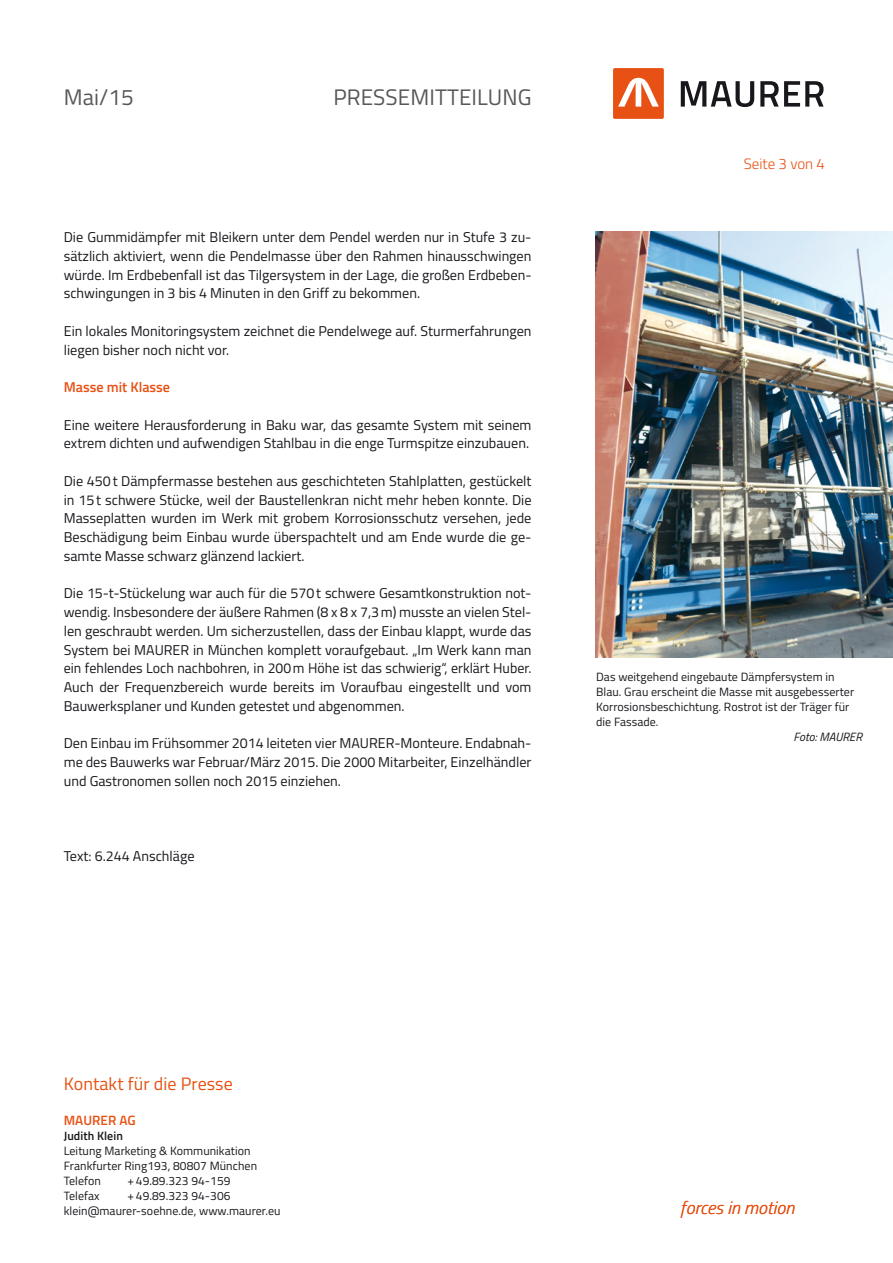
<style>
.page{position:relative;width:893px;height:1263px;background:#fff}
.page>*{position:absolute;margin:0;border:0;box-sizing:border-box;transform-origin:0 0}
.t1{font:22.5px "Titillium";letter-spacing:.005em;color:#58585a}
.t2{font:18px "Titillium";letter-spacing:.005em;color:#e75113}
.t3{font:italic 300 18px "Titillium";letter-spacing:.005em;color:#e75113}
.t4{font:300 15px "Titillium";color:#e75113}
.t5{font:14.25px/18.8px "Titillium";color:#1a171c;text-align:justify}
.t6{font:600 14.25px "Titillium";color:#e75113}
.t7{font:600 13.5px "Titillium";letter-spacing:.005em;color:#e75113}
.t8{font:12px/15px "Titillium";letter-spacing:.005em;color:#1a171c}
.t9{font:600 12px "Titillium";letter-spacing:.005em;color:#1a171c}
.t10{font:italic 12px "Titillium";color:#1a171c}
</style>
<div class="page">
<div style="left:613px;top:68px;width:51px;height:51px;background:#e75113;border-radius:2px"></div>
<svg style="left:681px;top:81px;width:73px;height:26px"></svg>
<svg style="left:760px;top:81px;width:64px;height:26px"></svg>
<svg style="left:618px;top:78px;width:41px;height:29px"></svg>
<img style="left:595px;top:231px;width:298px;height:426px">
<h1 class="t1" style="left:64px;top:81px;width:72px">Mai/15</h1>
<h1 class="t1" style="left:333px;top:81px;width:200px">PRESSEMITTEILUNG</h1>
<p class="t5" style="left:64px;top:227px;width:469px">Die Gummidämpfer mit Bleikern unter dem Pendel werden nur in Stufe 3 zu&shy;sätzlich aktiviert, wenn die Pendelmasse über den Rahmen hinausschwingen würde. Im Erdbebenfall ist das Tilgersystem in der Lage, die großen Erdbeben&shy;schwingungen in 3 bis 4 Minuten in den Griff zu bekommen.</p>
<p class="t5" style="left:64px;top:321px;width:469px">Ein lokales Monitoringsystem zeichnet die Pendelwege auf. Sturmerfahrungen liegen bisher noch nicht vor.</p>
<p class="t6" style="left:64px;top:376px;width:108px">Masse mit Klasse</p>
<p class="t5" style="left:64px;top:415px;width:469px">Eine weitere Herausforderung in Baku war, das gesamte System mit seinem extrem dichten und aufwendigen Stahlbau in die enge Turmspitze einzubauen.</p>
<p class="t5" style="left:64px;top:471px;width:469px">Die 450t Dämpfermasse bestehen aus geschichteten Stahlplatten, gestückelt in 15t schwere Stücke, weil der Baustellenkran nicht mehr heben konnte. Die Masseplatten wurden im Werk mit grobem Korrosionsschutz versehen, jede Beschädigung beim Einbau wurde überspachtelt und am Ende wurde die ge&shy;samte Masse schwarz glänzend lackiert.</p>
<p class="t5" style="left:64px;top:583px;width:469px">Die 15-t-Stückelung war auch für die 570t schwere Gesamtkonstruktion not&shy;wendig. Insbesondere der äußere Rahmen (8 x 8 x 7,3m) musste an vielen Stel&shy;len geschraubt werden. Um sicherzustellen, dass der Einbau klappt, wurde das System bei MAURER in München komplett voraufgebaut. „Im Werk kann man ein fehlendes Loch nachbohren, in 200m Höhe ist das schwierig“, erklärt Huber.<br>Auch der Frequenzbereich wurde bereits im Voraufbau eingestellt und vom Bauwerksplaner und Kunden getestet und abgenommen.</p>
<p class="t5" style="left:64px;top:733px;width:469px">Den Einbau im Frühsommer 2014 leiteten vier MAURER-Monteure. Endabnah&shy;me des Bauwerks war Februar/März 2015. Die 2000 Mitarbeiter, Einzelhändler und Gastronomen sollen noch 2015 einziehen.</p>
<p class="t5" style="left:64px;top:846px;width:132px">Text: 6.244 Anschläge</p>
<p class="t4" style="left:744px;top:152px;width:83px">Seite 3 von 4</p>
<p class="t8" style="left:596px;top:669px;width:260px">Das weitgehend eingebaute Dämpfersystem in Blau. Grau erscheint die Masse mit ausgebesserter Korrosionsbeschichtung. Rostrot ist der Träger für die Fassade.</p>
<p class="t10" style="left:793px;top:728px;width:70px">Foto: MAURER</p>
<p class="t2" style="left:64px;top:1070px;width:171px">Kontakt für die Presse</p>
<p class="t7" style="left:64px;top:1109px;width:74px">MAURER AG</p>
<p class="t9" style="left:64px;top:1126px;width:61px">Judith Klein</p>
<p class="t8" style="left:64px;top:1142px;width:195px">Leitung Marketing &amp; Kommunikation<br>Frankfurter Ring193, 80807 München<br>Telefon</p>
<p class="t8" style="left:128px;top:1172px;width:104px">+49.89.323 94-159</p>
<p class="t8" style="left:64px;top:1187px;width:37px">Telefax</p>
<p class="t8" style="left:64px;top:1187px;width:218px;text-indent:64px">+49.89.323 94-306 klein@maurer-soehne.de, www.maurer.eu</p>
<p class="t3" style="left:680px;top:1194px;width:115px">forces in motion</p>
</div>
